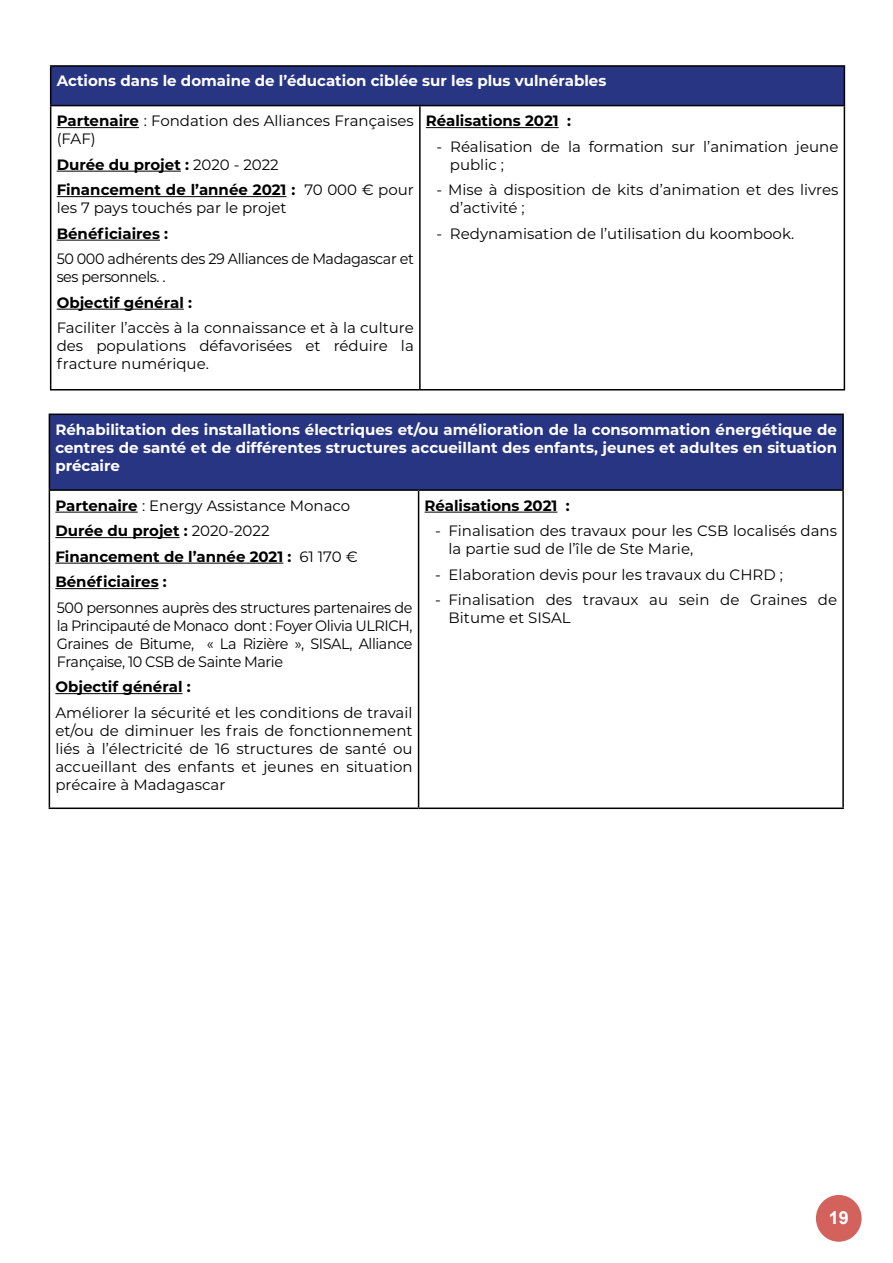
<style>
.page{position:relative;width:893px;height:1263px;background:#fff}
.page>*{position:absolute;margin:0;border:0;box-sizing:border-box;transform-origin:0 0}
.t1{font:700 18px "Arial";color:#fff}
.t2{font:15px/18px "Montserrat";color:#000}
.t3{font:700 15px/18px "Montserrat";color:#fff;text-align:justify}
.t4{font:700 15px/25.5px "Montserrat";color:#000}
.t5{font:15px/18px "Montserrat";color:#000;text-align:justify;scale:.96 1}
.t6{font:15px/18px "Montserrat";letter-spacing:-.03em;color:#000;scale:.96 1}
.s1{font-weight:700}
.s2{font-weight:400}
</style>
<div class="page">
<div style="left:51px;top:66px;width:793px;height:40px;background:#283583"></div>
<hr style="left:50px;top:65px;width:370px;height:2px;background:#000">
<hr style="left:50px;top:67px;width:1px;height:38px;background:#000">
<hr style="left:420px;top:65px;width:425px;height:2px;background:#000">
<hr style="left:844px;top:67px;width:1px;height:38px;background:#000">
<hr style="left:50px;top:105px;width:370px;height:1px;background:#000">
<hr style="left:50px;top:106px;width:1px;height:283px;background:#000">
<hr style="left:420px;top:105px;width:425px;height:1px;background:#000">
<hr style="left:419px;top:106px;width:2px;height:283px;background:#000">
<hr style="left:844px;top:106px;width:1px;height:283px;background:#000">
<hr style="left:50px;top:389px;width:370px;height:1px;background:#000">
<hr style="left:420px;top:389px;width:425px;height:1px;background:#000">
<hr style="left:57px;top:127px;width:82px;height:1px;background:#000">
<hr style="left:57px;top:171px;width:124px;height:1px;background:#000">
<hr style="left:57px;top:196px;width:230px;height:1px;background:#000">
<hr style="left:57px;top:240px;width:103px;height:1px;background:#000">
<hr style="left:57px;top:309px;width:127px;height:1px;background:#000">
<hr style="left:426px;top:127px;width:133px;height:1px;background:#000">
<div style="left:49px;top:414px;width:794px;height:76px;background:#283583"></div>
<hr style="left:49px;top:414px;width:370px;height:1px;background:#000">
<hr style="left:49px;top:415px;width:1px;height:74px;background:#000">
<hr style="left:419px;top:414px;width:425px;height:1px;background:#000">
<hr style="left:842px;top:415px;width:2px;height:74px;background:#000">
<hr style="left:49px;top:489px;width:370px;height:2px;background:#000">
<hr style="left:49px;top:491px;width:1px;height:316px;background:#000">
<hr style="left:419px;top:489px;width:425px;height:2px;background:#000">
<hr style="left:418px;top:491px;width:1px;height:316px;background:#000">
<hr style="left:842px;top:491px;width:2px;height:316px;background:#000">
<hr style="left:49px;top:807px;width:370px;height:2px;background:#000">
<hr style="left:419px;top:807px;width:425px;height:2px;background:#000">
<hr style="left:55px;top:512px;width:83px;height:1px;background:#000">
<hr style="left:55px;top:537px;width:125px;height:1px;background:#000">
<hr style="left:55px;top:563px;width:228px;height:1px;background:#000">
<hr style="left:55px;top:588px;width:104px;height:1px;background:#000">
<hr style="left:55px;top:693px;width:128px;height:1px;background:#000">
<hr style="left:425px;top:512px;width:132px;height:1px;background:#000">
<div style="left:816px;top:1195px;width:46px;height:47px;background:#d3625c;border-radius:50%"></div>
<p class="t3" style="left:57px;top:71px;width:551px">Actions dans le domaine de l’éducation ciblée sur les plus vulnérables</p>
<p class="t2" style="left:57px;top:111px;width:359px"><span class="s1">Partenaire</span> : Fondation des Alliances Françaises (FAF)</p>
<p class="t4" style="left:57px;top:151px;width:359px">Durée du projet : <span class="s2">2020 - 2022<br></span>Financement de l’année 2021 : <span class="s2">70 000 € pour</span></p>
<p class="t2" style="left:57px;top:198px;width:231px">les 7 pays touchés par le projet</p>
<p class="t4" style="left:57px;top:220px;width:113px">Bénéficiaires :</p>
<p class="t6" style="left:57px;top:249px;width:374px">50 000 adhérents des 29 Alliances de Madagascar et ses personnels. .</p>
<p class="t4" style="left:57px;top:289px;width:137px">Objectif général :</p>
<p class="t2" style="left:57px;top:318px;width:359px;text-align:justify">Faciliter l’accès à la connaissance et à la culture des populations défavorisées et réduire la fracture numérique.</p>
<p class="t4" style="left:426px;top:107px;width:147px">Réalisations 2021 :</p>
<p class="t2" style="left:450px;top:137px;width:390px;text-indent:-14px">- Réalisation de la formation sur l’animation jeune public ;</p>
<p class="t2" style="left:450px;top:180px;width:390px;text-indent:-14px">- Mise à disposition de kits d’animation et des livres d’activité ;</p>
<p class="t2" style="left:436px;top:224px;width:359px">- Redynamisation de l’utilisation du koombook.</p>
<p class="t3" style="left:55px;top:420px;width:783px">Réhabilitation des installations électriques et/ou amélioration de la consommation énergétique de centres de santé et de différentes structures accueillant des enfants, jeunes et adultes en situation précaire</p>
<p class="t4" style="left:55px;top:492px;width:304px">Partenaire <span class="s2">: Energy Assistance Monaco<br></span>Durée du projet : <span class="s2">2020-2022<br></span>Financement de l’année 2021 : <span class="s2">61 170 €<br></span>Bénéficiaires :</p>
<p class="t5" style="left:57px;top:598px;width:372px">500 personnes auprès des structures partenaires de la Principauté de Monaco dont : Foyer Olivia ULRICH, Graines de Bitume, « La Rizière », SISAL, Alliance Française, 10 CSB de Sainte Marie</p>
<p class="t4" style="left:55px;top:673px;width:137px">Objectif général :</p>
<p class="t2" style="left:55px;top:703px;width:359px;text-align:justify">Améliorer la sécurité et les conditions de travail et/ou de diminuer les frais de fonctionnement liés à l’électricité de 16 structures de santé ou accueillant des enfants et jeunes en situation précaire à Madagascar</p>
<p class="t4" style="left:425px;top:492px;width:147px">Réalisations 2021 :</p>
<p class="t2" style="left:449px;top:521px;width:390px;text-indent:-14px">‐ Finalisation des travaux pour les CSB localisés dans la partie sud de l’île de Ste Marie,</p>
<p class="t2" style="left:435px;top:561px;width:404px;line-height:25.5px">‐ Elaboration devis pour les travaux du CHRD ;<br>‐ Finalisation des travaux au sein de Graines de</p>
<p class="t2" style="left:449px;top:608px;width:124px">Bitume et SISAL</p>
<p class="t1" style="left:829px;top:1205px;width:22px">19</p>
</div>
